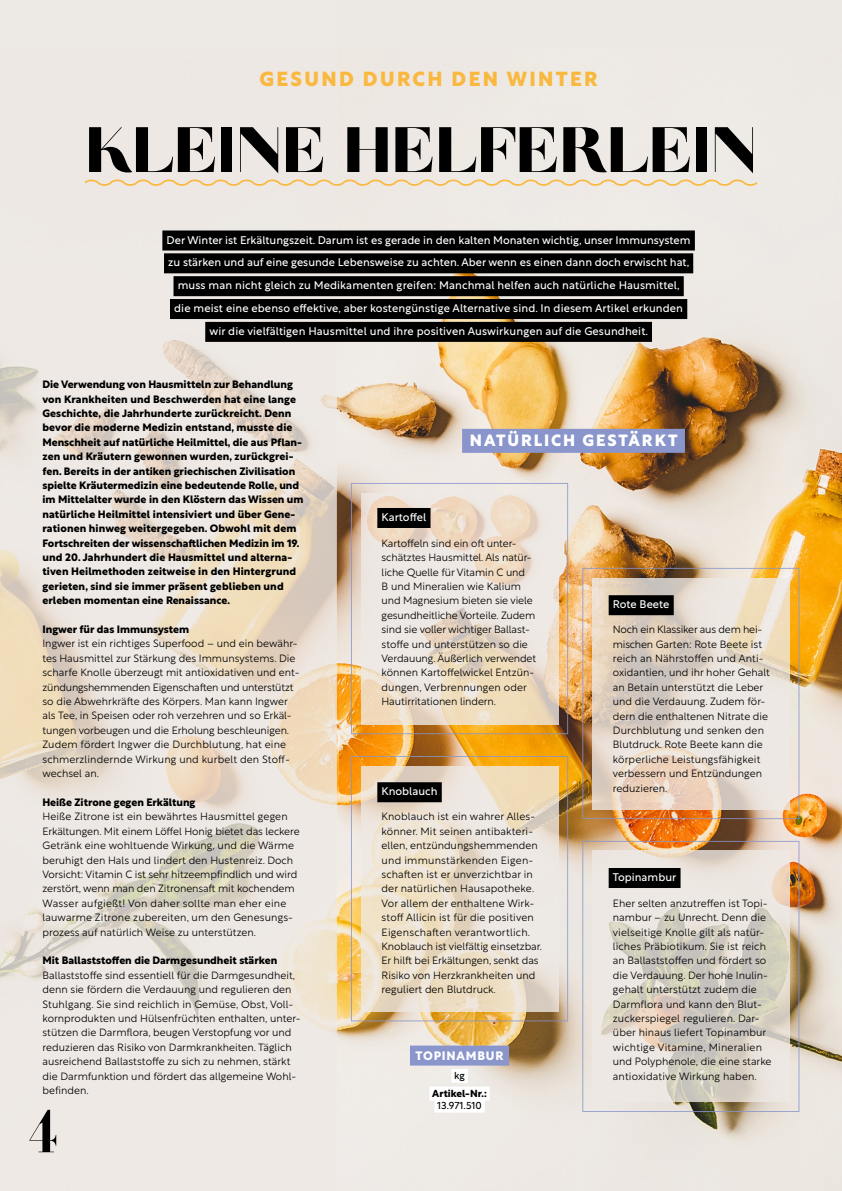
<style>
.page{position:relative;width:842px;height:1191px;background:#ece9e4}
.page>*{position:absolute;margin:0;border:0;box-sizing:border-box;transform-origin:0 0}
.t1{font:80px "Chloe";letter-spacing:-.015em;color:#000}
.t2{font:58.3px "Voor";color:#000}
.t3{font:800 20px "Rustica";letter-spacing:.12em;color:#fab83e}
.t4{font:800 16px "Rustica";letter-spacing:.12em;color:#fff}
.t5{font:700 12px "Rustica";letter-spacing:.07em;color:#fff}
.t6{font:11px/22.8px "Rustica";letter-spacing:.005em;color:#fff;text-align:center}
.t7{font:300 10.5px/14.4px "Rustica";color:#000}
.t8{font:700 10.5px/14.4px "Rustica";color:#000}
.t9{font:10px "Rustica";letter-spacing:-.005em;color:#000}
.t10{font:700 10px "Rustica";color:#000}
</style>
<div class="page">
<img style="left:337px;top:250px;width:505px;height:891px">
<svg style="left:0;top:250px;width:337px;height:784px"></svg>
<svg style="left:84px;top:179px;width:674px;height:7px"></svg>
<div style="left:162px;top:230px;width:533px;height:20px;background:#000"></div>
<div style="left:164px;top:253px;width:529px;height:20px;background:#000"></div>
<div style="left:173px;top:276px;width:511px;height:20px;background:#000"></div>
<div style="left:170px;top:299px;width:517px;height:20px;background:#000"></div>
<div style="left:205px;top:322px;width:447px;height:20px;background:#000"></div>
<div style="left:462px;top:429px;width:223px;height:24px;background:#8995cb"></div>
<img style="left:830px;top:622px;width:12px;height:353px">
<svg style="left:361px;top:493px;width:197px;height:231px"></svg>
<div style="left:351px;top:483px;width:217px;height:251px;border:1px solid #8995cb"></div>
<svg style="left:361px;top:766px;width:197px;height:245px"></svg>
<div style="left:351px;top:756px;width:217px;height:265px;border:1px solid #8995cb"></div>
<svg style="left:592px;top:578px;width:198px;height:231px"></svg>
<div style="left:582px;top:568px;width:217px;height:251px;border:1px solid #8995cb"></div>
<svg style="left:592px;top:850px;width:198px;height:252px"></svg>
<div style="left:582px;top:841px;width:217px;height:271px;border:1px solid #8995cb"></div>
<div style="left:377px;top:508px;width:53px;height:20px;background:#000"></div>
<div style="left:377px;top:782px;width:65px;height:20px;background:#000"></div>
<div style="left:609px;top:595px;width:65px;height:20px;background:#000"></div>
<div style="left:609px;top:868px;width:71px;height:20px;background:#000"></div>
<div style="left:410px;top:1045px;width:99px;height:20px;background:#8995cb"></div>
<div style="left:451px;top:1069px;width:17px;height:14px;background:#fff"></div>
<div style="left:429px;top:1086px;width:61px;height:14px;background:#fff"></div>
<div style="left:434px;top:1098px;width:51px;height:14px;background:#fff"></div>
<h3 class="t3" style="left:259px;top:62px;width:340px">GESUND DURCH DEN WINTER</h3>
<h1 class="t1" style="left:85px;top:111px;width:673px">KLEINE HELFERLEIN</h1>
<p class="t6" style="left:167px;top:227px;width:525px">Der Winter ist Erkältungszeit. Darum ist es gerade in den kalten Monaten wichtig, unser Immunsystem zu stärken und auf eine gesunde Lebensweise zu achten. Aber wenn es einen dann doch erwischt hat, muss man nicht gleich zu Medikamenten greifen: Manchmal helfen auch natürliche Hausmittel,<br>die meist eine ebenso effektive, aber kostengünstige Alternative sind. In diesem Artikel erkunden wir die vielfältigen Hausmittel und ihre positiven Auswirkungen auf die Gesundheit.</p>
<p class="t8" style="left:43px;top:376px;width:263px">Die Verwendung von Hausmitteln zur Behandlung von Krankheiten und Beschwerden hat eine lange Geschichte, die Jahrhunderte zurückreicht. Denn bevor die moderne Medizin entstand, musste die Menschheit auf natürliche Heilmittel, die aus Pflan&shy;zen und Kräutern gewonnen wurden, zurückgrei&shy;fen. Bereits in der antiken griechischen Zivilisation spielte Kräutermedizin eine bedeutende Rolle, und im Mittelalter wurde in den Klöstern das Wissen um natürliche Heilmittel intensiviert und über Gene&shy;rationen hinweg weitergegeben. Obwohl mit dem Fortschreiten der wissenschaftlichen Medizin im 19. und 20. Jahrhundert die Hausmittel und alterna&shy;tiven Heilmethoden zeitweise in den Hintergrund gerieten, sind sie immer präsent geblieben und erleben momentan eine Renaissance.</p>
<p class="t8" style="left:43px;top:621px;width:148px">Ingwer für das Immunsystem</p>
<p class="t7" style="left:43px;top:635px;width:258px">Ingwer ist ein richtiges Superfood – und ein bewähr&shy;tes Hausmittel zur Stärkung des Immunsystems. Die scharfe Knolle überzeugt mit antioxidativen und ent&shy;zündungshemmenden Eigenschaften und unterstützt so die Abwehrkräfte des Körpers. Man kann Ingwer als Tee, in Speisen oder roh verzehren und so Erkäl&shy;tungen vorbeugen und die Erholung beschleunigen.<br>Zudem fördert Ingwer die Durchblutung, hat eine schmerzlindernde Wirkung und kurbelt den Stoff&shy;wechsel an.</p>
<p class="t8" style="left:43px;top:794px;width:154px">Heiße Zitrone gegen Erkältung</p>
<p class="t7" style="left:43px;top:808px;width:259px">Heiße Zitrone ist ein bewährtes Hausmittel gegen Erkältungen. Mit einem Löffel Honig bietet das leckere Getränk eine wohltuende Wirkung, und die Wärme beruhigt den Hals und lindert den Hustenreiz. Doch Vorsicht: Vitamin C ist sehr hitzeempfindlich und wird zerstört, wenn man den Zitronensaft mit kochendem Wasser aufgießt! Von daher sollte man eher eine lauwarme Zitrone zubereiten, um den Genesungs&shy;prozess auf natürlich Weise zu unterstützen.</p>
<p class="t8" style="left:43px;top:952px;width:236px">Mit Ballaststoffen die Darmgesundheit stärken</p>
<p class="t7" style="left:43px;top:966px;width:259px">Ballaststoffe sind essentiell für die Darmgesundheit, denn sie fördern die Verdauung und regulieren den Stuhlgang. Sie sind reichlich in Gemüse, Obst, Voll&shy;kornprodukten und Hülsenfrüchten enthalten, unter&shy;stützen die Darmflora, beugen Verstopfung vor und reduzieren das Risiko von Darmkrankheiten. Täglich ausreichend Ballaststoffe zu sich zu nehmen, stärkt die Darmfunktion und fördert das allgemeine Wohl&shy;befinden.</p>
<h2 class="t2" style="left:29px;top:1098px;width:30px">4</h2>
<h3 class="t4" style="left:470px;top:426px;width:209px">NATÜRLICH GESTÄRKT</h3>
<p class="t6" style="left:382px;top:504px;width:46px">Kartoffel</p>
<p class="t7" style="left:382px;top:534px;width:156px">Kartoffeln sind ein oft unter&shy;schätztes Hausmittel. Als natür&shy;liche Quelle für Vitamin C und<br>B und Mineralien wie Kalium und Magnesium bieten sie viele gesundheitliche Vorteile. Zudem sind sie voller wichtiger Ballast&shy;stoffe und unterstützen so die<br>Verdauung. Äußerlich verwendet können Kartoffelwickel Entzün&shy;dungen, Verbrennungen oder<br>Hautirritationen lindern.</p>
<p class="t6" style="left:382px;top:778px;width:57px">Knoblauch</p>
<p class="t7" style="left:382px;top:808px;width:162px">Knoblauch ist ein wahrer Alles&shy;könner. Mit seinen antibakteri&shy;ellen, entzündungshemmenden und immunstärkenden Eigen&shy;schaften ist er unverzichtbar in der natürlichen Hausapotheke.<br>Vor allem der enthaltene Wirk&shy;stoff Allicin ist für die positiven<br>Eigenschaften verantwortlich.<br>Knoblauch ist vielfältig einsetzbar.<br>Er hilft bei Erkältungen, senkt das<br>Risiko von Herzkrankheiten und reguliert den Blutdruck.</p>
<p class="t5" style="left:415px;top:1045px;width:90px">TOPINAMBUR</p>
<p class="t9" style="left:454px;top:1066px;width:12px">kg</p>
<p class="t10" style="left:432px;top:1084px;width:56px">Artikel-Nr.:</p>
<p class="t9" style="left:437px;top:1096px;width:46px">13.971.510</p>
<p class="t6" style="left:613px;top:592px;width:58px">Rote Beete</p>
<p class="t7" style="left:613px;top:621px;width:159px">Noch ein Klassiker aus dem hei&shy;mischen Garten: Rote Beete ist reich an Nährstoffen und Anti&shy;oxidantien, und ihr hoher Gehalt an Betain unterstützt die Leber und die Verdauung. Zudem för&shy;dern die enthaltenen Nitrate die<br>Durchblutung und senken den<br>Blutdruck. Rote Beete kann die körperliche Leistungsfähigkeit verbessern und Entzündungen reduzieren.</p>
<p class="t6" style="left:613px;top:864px;width:65px">Topinambur</p>
<p class="t7" style="left:613px;top:894px;width:160px">Eher selten anzutreffen ist Topi&shy;nambur – zu Unrecht. Denn die vielseitige Knolle gilt als natür&shy;liches Präbiotikum. Sie ist reich an Ballaststoffen und fördert so die Verdauung. Der hohe Inulin&shy;gehalt unterstützt zudem die<br>Darmflora und kann den Blut&shy;zuckerspiegel regulieren. Dar&shy;über hinaus liefert Topinambur wichtige Vitamine, Mineralien und Polyphenole, die eine starke antioxidative Wirkung haben.</p>
</div>
